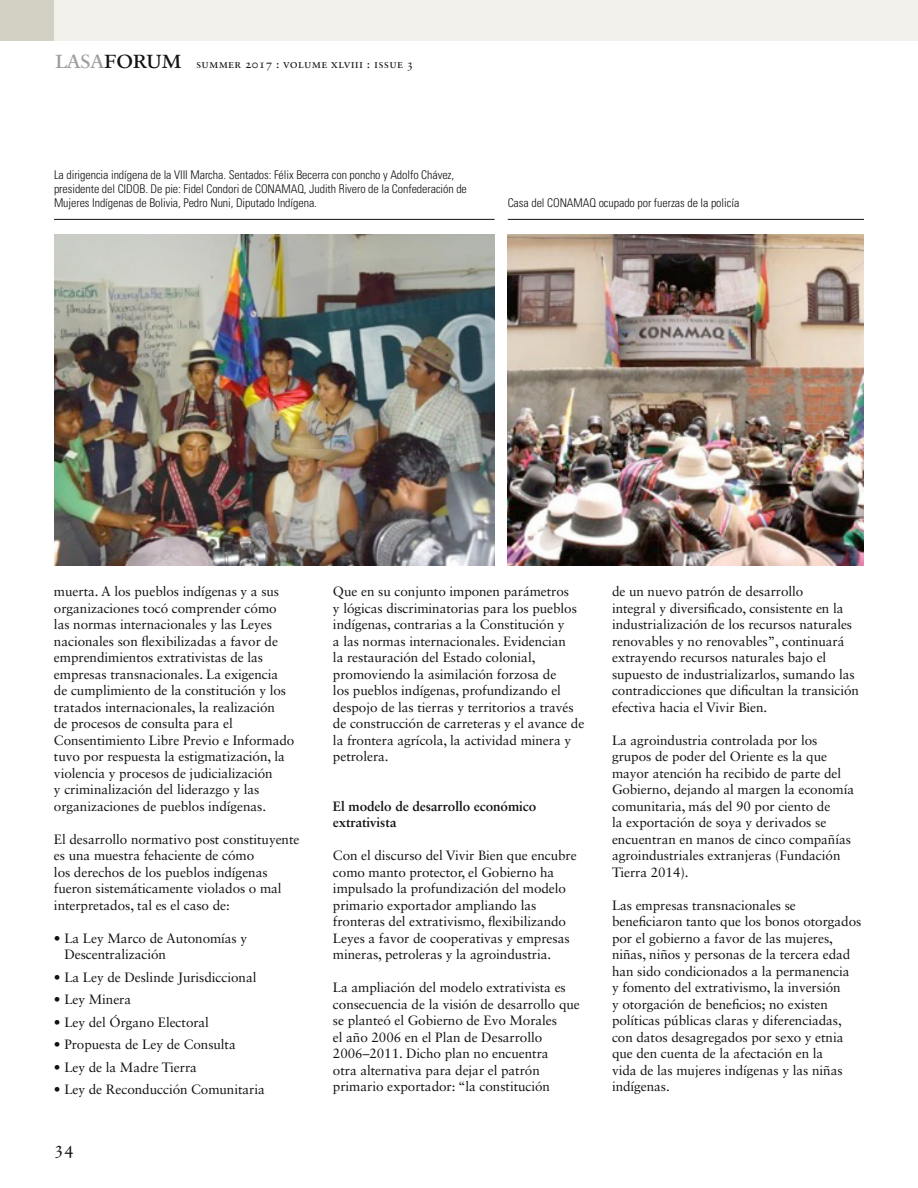
<style>
.page{position:relative;width:918px;height:1188px;background:#fff}
.page>*{position:absolute;margin:0;border:0;box-sizing:border-box;transform-origin:0 0}
.t1{font:27px "Sabon Roman SC";letter-spacing:-.045em;color:#121212}
.t2{font:18px "Sabon Roman Os F";color:#121212}
.t3{font:13.5px/16.5px "Sabon LT Std";letter-spacing:-.005em;color:#121212}
.t4{font:700 13.5px/16.5px "Sabon LT Std";letter-spacing:-.005em;color:#121212}
.t5{font:300 condensed 12px/14.2px "Univers";letter-spacing:-.005em;color:#121212}
.t6{font:12px "Sabon Roman SC";letter-spacing:.02em;color:#121212}
.s1{color:#9d9f9e}
</style>
<div class="page">
<img style="left:54px;top:234px;width:441px;height:332px">
<hr style="left:54px;top:219px;width:441px;height:1px;background:#121212">
<img style="left:508px;top:234px;width:356px;height:331px">
<hr style="left:508px;top:219px;width:356px;height:1px;background:#121212">
<div style="left:0;top:0;width:54px;height:40px;background:#d2d1c3"></div>
<div style="left:54px;top:0;width:864px;height:40px;background:#f1f0ea"></div>
<h1 class="t1" style="left:54px;top:42px;width:130px"><span class="s1">lasa</span>forum</h1>
<p class="t6" style="left:196px;top:56px;width:219px">summer 2017 : volume xlviii : issue 3</p>
<p class="t5" style="left:54px;top:167px;width:414px">La dirigencia indígena de la VIII Marcha. Sentados: Félix Becerra con poncho y Adolfo Chávez, presidente del CIDOB. De pie: Fidel Condori de CONAMAQ, Judith Rivero de la Confederación de<br>Mujeres Indígenas de Bolivia, Pedro Nuni, Diputado Indígena.</p>
<p class="t5" style="left:508px;top:195px;width:233px">Casa del CONAMAQ ocupado por fuerzas de la policía</p>
<p class="t3" style="left:54px;top:583px;width:242px">muerta. A los pueblos indígenas y a sus organizaciones tocó comprender cómo las normas internacionales y las Leyes nacionales son flexibilizadas a favor de emprendimientos extrativistas de las empresas transnacionales. La exigencia de cumplimiento de la constitución y los tratados internacionales, la realización<br>de procesos de consulta para el Consentimiento Libre Previo e Informado tuvo por respuesta la estigmatización, la violencia y procesos de judicialización<br>y criminalización del liderazgo y las organizaciones de pueblos indígenas.</p>
<p class="t3" style="left:54px;top:831px;width:247px">El desarrollo normativo post constituyente es una muestra fehaciente de cómo<br>los derechos de los pueblos indígenas fueron sistemáticamente violados o mal interpretados, tal es el caso de:</p>
<p class="t3" style="left:64px;top:930px;width:184px;text-indent:-10px">• La Ley Marco de Autonomías y<br>Descentralización</p>
<p class="t3" style="left:54px;top:969px;width:204px">• La Ley de Deslinde Jurisdiccional</p>
<p class="t3" style="left:54px;top:991px;width:79px">• Ley Minera</p>
<p class="t3" style="left:54px;top:1014px;width:157px">• Ley del Órgano Electoral</p>
<p class="t3" style="left:54px;top:1036px;width:183px">• Propuesta de Ley de Consulta</p>
<p class="t3" style="left:54px;top:1059px;width:144px">• Ley de la Madre Tierra</p>
<p class="t3" style="left:54px;top:1081px;width:212px">• Ley de Reconducción Comunitaria</p>
<h2 class="t2" style="left:54px;top:1137px;width:22px">34</h2>
<p class="t3" style="left:333px;top:583px;width:253px">Que en su conjunto imponen parámetros<br>y lógicas discriminatorias para los pueblos indígenas, contrarias a la Constitución y<br>a las normas internacionales. Evidencian<br>la restauración del Estado colonial, promoviendo la asimilación forzosa de<br>los pueblos indígenas, profundizando el despojo de las tierras y territorios a través de construcción de carreteras y el avance de la frontera agrícola, la actividad minera y petrolera.</p>
<p class="t4" style="left:333px;top:798px;width:205px">El modelo de desarrollo económico extrativista</p>
<p class="t3" style="left:333px;top:847px;width:245px">Con el discurso del Vivir Bien que encubre como manto protector, el Gobierno ha impulsado la profundización del modelo primario exportador ampliando las fronteras del extrativismo, flexibilizando Leyes a favor de cooperativas y empresas mineras, petroleras y la agroindustria.</p>
<p class="t3" style="left:333px;top:979px;width:248px">La ampliación del modelo extrativista es consecuencia de la visión de desarrollo que se planteó el Gobierno de Evo Morales<br>el año 2006 en el Plan de Desarrollo 2006–2011. Dicho plan no encuentra<br>otra alternativa para dejar el patrón primario exportador: “la constitución</p>
<p class="t3" style="left:612px;top:583px;width:248px">de un nuevo patrón de desarrollo<br>integral y diversificado, consistente en la industrialización de los recursos naturales renovables y no renovables”, continuará extrayendo recursos naturales bajo el supuesto de industrializarlos, sumando las contradicciones que dificultan la transición efectiva hacia el Vivir Bien.</p>
<p class="t3" style="left:612px;top:732px;width:244px">La agroindustria controlada por los grupos de poder del Oriente es la que mayor atención ha recibido de parte del Gobierno, dejando al margen la economía comunitaria, más del 90 por ciento de<br>la exportación de soya y derivados se encuentran en manos de cinco compañías agroindustriales extranjeras (Fundación Tierra 2014).</p>
<p class="t3" style="left:612px;top:897px;width:251px">Las empresas transnacionales se beneficiaron tanto que los bonos otorgados por el gobierno a favor de las mujeres, niñas, niños y personas de la tercera edad han sido condicionados a la permanencia<br>y fomento del extrativismo, la inversión<br>y otorgación de beneficios; no existen políticas públicas claras y diferenciadas, con datos desagregados por sexo y etnia que den cuenta de la afectación en la<br>vida de las mujeres indígenas y las niñas indígenas.</p>
</div>
